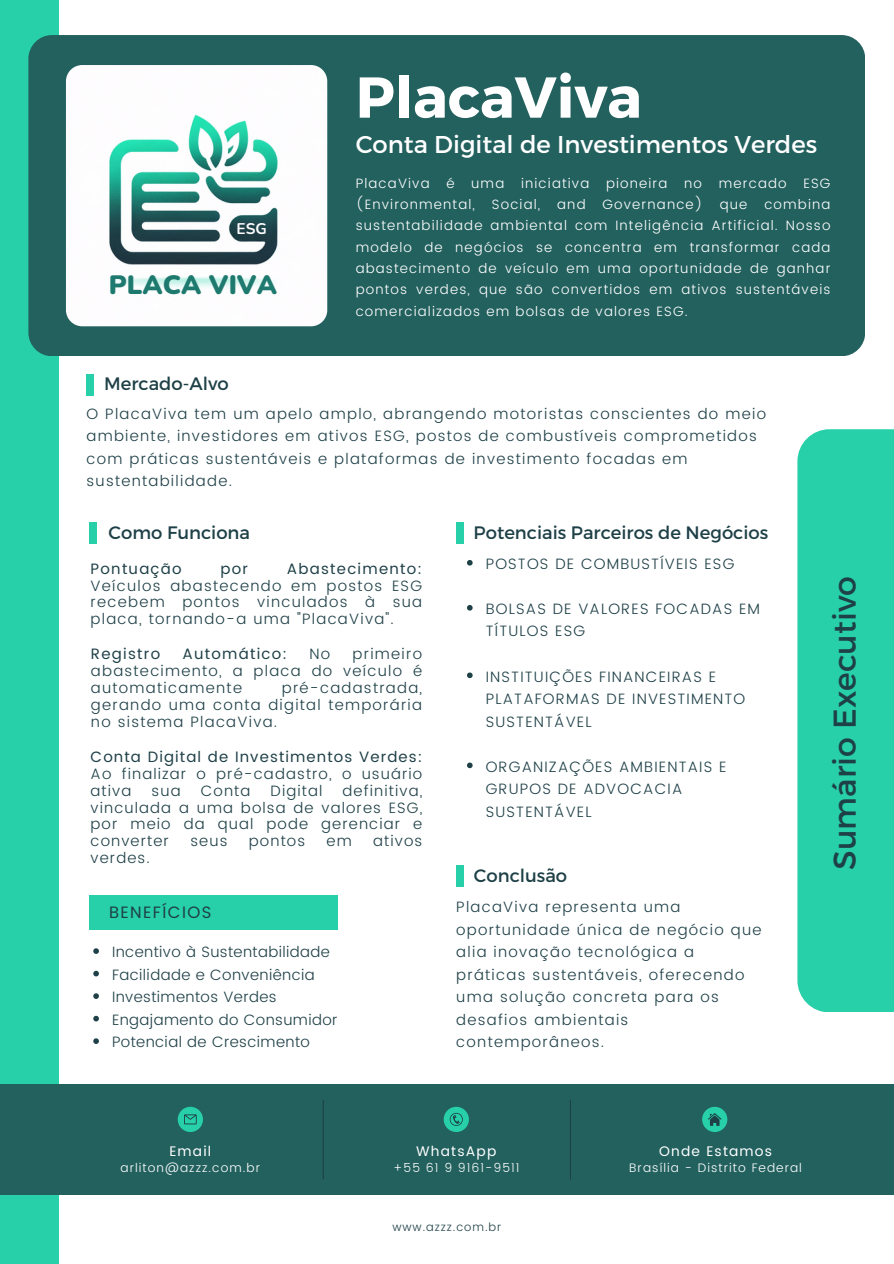
<style>
.page{position:relative;width:894px;height:1264px;background:#fff}
.page>*{position:absolute;margin:0;border:0;box-sizing:border-box;transform-origin:0 0}
.t1{font:700 57.45px "Montserrat";color:#fff}
.t2{font:31.5px "Montserrat";color:#1e4047}
.t3{font:900 26.55px "Nunito";color:#1e796e}
.t4{font:24.3px "Montserrat";color:#fff}
.t5{font:18px "Montserrat";color:#1e4047}
.t6{font:16.5px "Poppins";letter-spacing:.085em;color:#1e4047}
.t7{font:700 15.45px "Nunito";color:#fdfdfe}
.t8{font:300 15px/22.5px "Poppins";letter-spacing:.085em;color:#1e4047}
.t9{font:300 15px "Poppins";letter-spacing:.025em;color:#1e4047}
.t10{font:15px "Poppins";letter-spacing:.085em;color:#1e4047}
.t11{font:13.8px "Poppins";letter-spacing:.085em;color:#fff}
.t12{font:300 13.5px/21.3px "Poppins";letter-spacing:.085em;color:#fff}
.t13{font:300 12.3px "Poppins";letter-spacing:.085em;color:#fff}
.t14{font:300 11.55px "Poppins";letter-spacing:.085em;color:#1e4047}
.s1{font-weight:400}
</style>
<div class="page">
<div style="left:0;top:0;width:58px;height:1263px;background:#27d0a8"></div>
<div style="left:28px;top:35px;width:836px;height:321px;background:#23615f;border-radius:24px"></div>
<img style="left:66px;top:65px;width:261px;height:261px;border-radius:16px">
<div style="left:89px;top:522px;width:8px;height:21px;background:#27d0a8"></div>
<div style="left:456px;top:522px;width:8px;height:21px;background:#27d0a8"></div>
<div style="left:86px;top:374px;width:8px;height:21px;background:#27d0a8"></div>
<div style="left:0;top:1084px;width:893px;height:110px;background:#23615f"></div>
<hr style="left:322px;top:1100px;width:2px;height:79px;background:#1e4047">
<hr style="left:569px;top:1100px;width:2px;height:79px;background:#1e4047">
<div style="left:178px;top:1106px;width:25px;height:25px;background:#27d0a8;border-radius:50%"></div>
<svg style="left:184px;top:1114px;width:12px;height:10px"></svg>
<div style="left:443px;top:1106px;width:26px;height:25px;background:#27d0a8;border-radius:50%"></div>
<svg style="left:449px;top:1112px;width:13px;height:13px"></svg>
<div style="left:702px;top:1106px;width:25px;height:25px;background:#27d0a8;border-radius:50%"></div>
<svg style="left:708px;top:1113px;width:13px;height:12px"></svg>
<div style="left:797px;top:429px;width:96px;height:583px;background:#27d0a8"></div>
<div style="left:89px;top:895px;width:248px;height:34px;background:#27d0a8"></div>
<svg style="left:93px;top:948px;width:6px;height:5px"></svg>
<svg style="left:93px;top:970px;width:6px;height:6px"></svg>
<svg style="left:93px;top:993px;width:6px;height:5px"></svg>
<svg style="left:93px;top:1015px;width:6px;height:6px"></svg>
<svg style="left:93px;top:1038px;width:6px;height:5px"></svg>
<svg style="left:467px;top:560px;width:5px;height:5px"></svg>
<svg style="left:467px;top:605px;width:5px;height:5px"></svg>
<svg style="left:467px;top:672px;width:5px;height:6px"></svg>
<svg style="left:467px;top:762px;width:5px;height:6px"></svg>
<div style="left:456px;top:865px;width:8px;height:21px;background:#27d0a8"></div>
<p class="t7" style="left:236px;top:218px;width:32px">ESG</p>
<p class="t3" style="left:109px;top:267px;width:169px">PLACA VIVA</p>
<p class="t5" style="left:104px;top:372px;width:126px">Mercado-Alvo</p>
<p class="t1" style="left:355px;top:60px;width:287px">PlacaViva</p>
<h3 class="t4" style="left:355px;top:129px;width:463px">Conta Digital de Investimentos Verdes</h3>
<h4 class="t12" style="left:355px;top:172px;width:476px">PlacaViva é uma iniciativa pioneira no mercado ESG (Environmental,</h4>
<h4 class="t12" style="left:491px;top:193px;width:50px">Social,</h4>
<h4 class="t12" style="left:557px;top:193px;width:30px">and</h4>
<h4 class="t12" style="left:602px;top:193px;width:102px">Governance)</h4>
<h4 class="t12" style="left:719px;top:193px;width:29px">que</h4>
<h4 class="t12" style="left:355px;top:193px;width:476px;text-align:justify;text-indent:408px">combina sustentabilidade ambiental com Inteligência Artificial. Nosso modelo de negócios se concentra em transformar cada abastecimento de veículo em uma oportunidade de ganhar pontos verdes, que são convertidos em ativos sustentáveis comercializados em bolsas de valores ESG.</h4>
<p class="t8" style="left:86px;top:402px;width:680px">O PlacaViva tem um apelo amplo, abrangendo motoristas conscientes do meio ambiente, investidores em ativos ESG, postos de combustíveis comprometidos com práticas sustentáveis e plataformas de investimento focadas em sustentabilidade.</p>
<p class="t5" style="left:108px;top:520px;width:143px">Como Funciona</p>
<h6 class="t5" style="left:473px;top:520px;width:296px">Potenciais Parceiros de Negócios</h6>
<p class="t8" style="left:91px;top:560px;width:333px;line-height:16.8px;text-align:justify;text-indent:196px"><span class="s1">Abastecimento:<br></span>Veículos abastecendo em postos ESG recebem pontos vinculados à sua placa, tornando-a uma "PlacaViva".</p>
<p class="t10" style="left:91px;top:559px;width:93px">Pontuação</p>
<p class="t10" style="left:220px;top:559px;width:29px">por</p>
<p class="t10" style="left:91px;top:645px;width:71px">Registro</p>
<p class="t10" style="left:182px;top:645px;width:106px">Automático:</p>
<p class="t8" style="left:309px;top:643px;width:22px">No</p>
<p class="t8" style="left:91px;top:645px;width:332px;line-height:16.8px;text-align:justify;text-indent:261px">primeiro abastecimento, a placa do veículo é automaticamente</p>
<p class="t8" style="left:91px;top:679px;width:332px;line-height:16.8px;text-align:justify;text-indent:191px">pré-cadastrada, gerando uma conta digital temporária no sistema PlacaViva.</p>
<p class="t8" style="left:91px;top:748px;width:333px;line-height:16.8px;text-align:justify"><span class="s1">Conta Digital de Investimentos Verdes:<br></span>Ao finalizar o pré-cadastro, o usuário ativa</p>
<p class="t8" style="left:91px;top:782px;width:333px;line-height:16.8px;text-align:justify;text-indent:252px">definitiva, vinculada a uma bolsa de valores ESG, por meio da qual pode gerenciar e converter</p>
<p class="t8" style="left:151px;top:779px;width:31px">sua</p>
<p class="t8" style="left:201px;top:779px;width:51px">Conta</p>
<p class="t8" style="left:270px;top:779px;width:53px">Digital</p>
<p class="t8" style="left:190px;top:830px;width:39px">seus</p>
<p class="t8" style="left:249px;top:830px;width:58px">pontos</p>
<p class="t8" style="left:326px;top:830px;width:27px">em</p>
<p class="t8" style="left:373px;top:830px;width:51px">ativos</p>
<p class="t8" style="left:91px;top:846px;width:61px">verdes.</p>
<h2 class="t6" style="left:109px;top:902px;width:104px">BENEFÍCIOS</h2>
<h6 class="t9" style="left:112px;top:943px;width:219px">Incentivo à Sustentabilidade</h6>
<h6 class="t9" style="left:112px;top:965px;width:204px">Facilidade e Conveniência</h6>
<p class="t9" style="left:112px;top:988px;width:166px">Investimentos Verdes</p>
<p class="t9" style="left:112px;top:1010px;width:227px">Engajamento do Consumidor</p>
<p class="t9" style="left:112px;top:1033px;width:199px">Potencial de Crescimento</p>
<p class="t8" style="left:485px;top:552px;width:250px">POSTOS DE COMBUSTÍVEIS ESG</p>
<p class="t8" style="left:485px;top:597px;width:276px">BOLSAS DE VALORES FOCADAS EM<br>TÍTULOS ESG</p>
<p class="t8" style="left:485px;top:665px;width:261px">INSTITUIÇÕES FINANCEIRAS E<br>PLATAFORMAS DE INVESTIMENTO<br>SUSTENTÁVEL</p>
<p class="t8" style="left:485px;top:755px;width:242px">ORGANIZAÇÕES AMBIENTAIS E<br>GRUPOS DE ADVOCACIA<br>SUSTENTÁVEL</p>
<p class="t5" style="left:474px;top:863px;width:95px">Conclusão</p>
<p class="t8" style="left:456px;top:895px;width:307px">PlacaViva representa uma oportunidade única de negócio que alia inovação tecnológica a práticas sustentáveis, oferecendo uma solução concreta para os desafios ambientais contemporâneos.</p>
<h1 class="t2" style="left:824px;top:869px;width:295px;rotate:-90deg">Sumário Executivo</h1>
<p class="t11" style="left:169px;top:1143px;width:43px">Email</p>
<p class="t13" style="left:120px;top:1160px;width:141px">arliton@azzz.com.br</p>
<p class="t11" style="left:416px;top:1142px;width:82px">WhatsApp</p>
<p class="t13" style="left:393px;top:1160px;width:128px">+55 61 9 9161-9511</p>
<p class="t14" style="left:392px;top:1220px;width:110px">www.azzz.com.br</p>
<h5 class="t11" style="left:659px;top:1143px;width:114px">Onde Estamos</h5>
<h6 class="t13" style="left:629px;top:1160px;width:174px">Brasília - Distrito Federal</h6>
</div>
